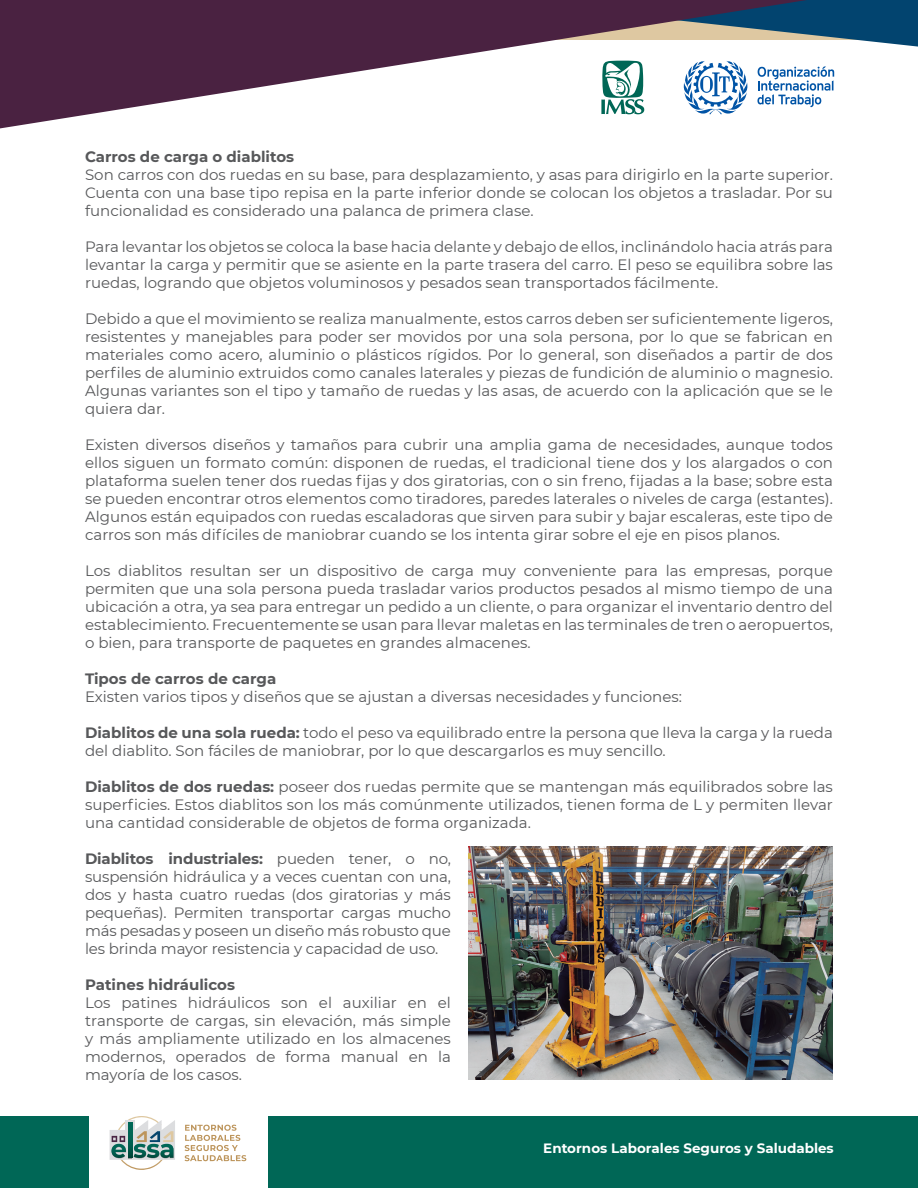
<style>
.page{position:relative;width:918px;height:1188px;background:#fff}
.page>*{position:absolute;margin:0;border:0;box-sizing:border-box;transform-origin:0 0}
.t1{font:15px/18px "Montserrat";color:#57585a;text-align:justify}
.t2{font:700 15px "Montserrat";color:#57585a}
.t3{font:700 13.5px "Montserrat";color:#fff}
.s1{font-weight:700}
</style>
<div class="page">
<div style="left:268px;top:1116px;width:650px;height:72px;background:#006756"></div>
<div style="left:0;top:1116px;width:88px;height:72px;background:#006756"></div>
<svg style="left:0;top:0;width:918px;height:129px"></svg>
<svg style="left:185px;top:1125px;width:61px;height:36px"></svg>
<svg style="left:110px;top:1116px;width:65px;height:54px"></svg>
<img style="left:468px;top:846px;width:365px;height:234px">
<p class="t2" style="left:85px;top:146px;width:211px">Carros de carga o diablitos</p>
<p class="t1" style="left:85px;top:165px;width:749px">Son carros con dos ruedas en su base, para desplazamiento, y asas para dirigirlo en la parte superior.<br>Cuenta con una base tipo repisa en la parte inferior donde se colocan los objetos a trasladar. Por su funcionalidad es considerado una palanca de primera clase.</p>
<p class="t1" style="left:85px;top:237px;width:749px">Para levantar los objetos se coloca la base hacia delante y debajo de ellos, inclinándolo hacia atrás para levantar la carga y permitir que se asiente en la parte trasera del carro. El peso se equilibra sobre las ruedas, logrando que objetos voluminosos y pesados sean transportados fácilmente.</p>
<p class="t1" style="left:85px;top:309px;width:749px">Debido a que el movimiento se realiza manualmente, estos carros deben ser suficientemente ligeros, resistentes y manejables para poder ser movidos por una sola persona, por lo que se fabrican en materiales como acero, aluminio o plásticos rígidos. Por lo general, son diseñados a partir de dos perfiles de aluminio extruidos como canales laterales y piezas de fundición de aluminio o magnesio.<br>Algunas variantes son el tipo y tamaño de ruedas y las asas, de acuerdo con la aplicación que se le quiera dar.</p>
<p class="t1" style="left:85px;top:435px;width:749px">Existen diversos diseños y tamaños para cubrir una amplia gama de necesidades, aunque todos ellos siguen un formato común: disponen de ruedas, el tradicional tiene dos y los alargados o con plataforma suelen tener dos ruedas fijas y dos giratorias, con o sin freno, fijadas a la base; sobre esta se pueden encontrar otros elementos como tiradores, paredes laterales o niveles de carga (estantes).<br>Algunos están equipados con ruedas escaladoras que sirven para subir y bajar escaleras, este tipo de carros son más difíciles de maniobrar cuando se los intenta girar sobre el eje en pisos planos.</p>
<p class="t1" style="left:85px;top:561px;width:749px">Los diablitos resultan ser un dispositivo de carga muy conveniente para las empresas, porque permiten que una sola persona pueda trasladar varios productos pesados al mismo tiempo de una ubicación a otra, ya sea para entregar un pedido a un cliente, o para organizar el inventario dentro del establecimiento. Frecuentemente se usan para llevar maletas en las terminales de tren o aeropuertos, o bien, para transporte de paquetes en grandes almacenes.</p>
<p class="t2" style="left:85px;top:668px;width:193px">Tipos de carros de carga</p>
<p class="t1" style="left:85px;top:687px;width:598px">Existen varios tipos y diseños que se ajustan a diversas necesidades y funciones:</p>
<p class="t1" style="left:85px;top:723px;width:749px"><span class="s1">Diablitos de una sola rueda:</span> todo el peso va equilibrado entre la persona que lleva la carga y la rueda del diablito. Son fáciles de maniobrar, por lo que descargarlos es muy sencillo.</p>
<p class="t1" style="left:85px;top:777px;width:749px"><span class="s1">Diablitos de dos ruedas:</span> poseer dos ruedas permite que se mantengan más equilibrados sobre las superficies. Estos diablitos son los más comúnmente utilizados, tienen forma de L y permiten llevar una cantidad considerable de objetos de forma organizada.</p>
<p class="t1" style="left:85px;top:849px;width:367px"><span class="s1">Diablitos industriales:</span> pueden tener, o no, suspensión hidráulica y a veces cuentan con una, dos y hasta cuatro ruedas (dos giratorias y más pequeñas). Permiten transportar cargas mucho más pesadas y poseen un diseño más robusto que les brinda mayor resistencia y capacidad de uso.</p>
<p class="t2" style="left:85px;top:974px;width:151px">Patines hidráulicos</p>
<p class="t1" style="left:85px;top:993px;width:367px">Los patines hidráulicos son el auxiliar en el transporte de cargas, sin elevación, más simple y más ampliamente utilizado en los almacenes modernos, operados de forma manual en la mayoría de los casos.</p>
<p class="t3" style="left:543px;top:1138px;width:292px">Entornos Laborales Seguros y Saludables</p>
</div>
